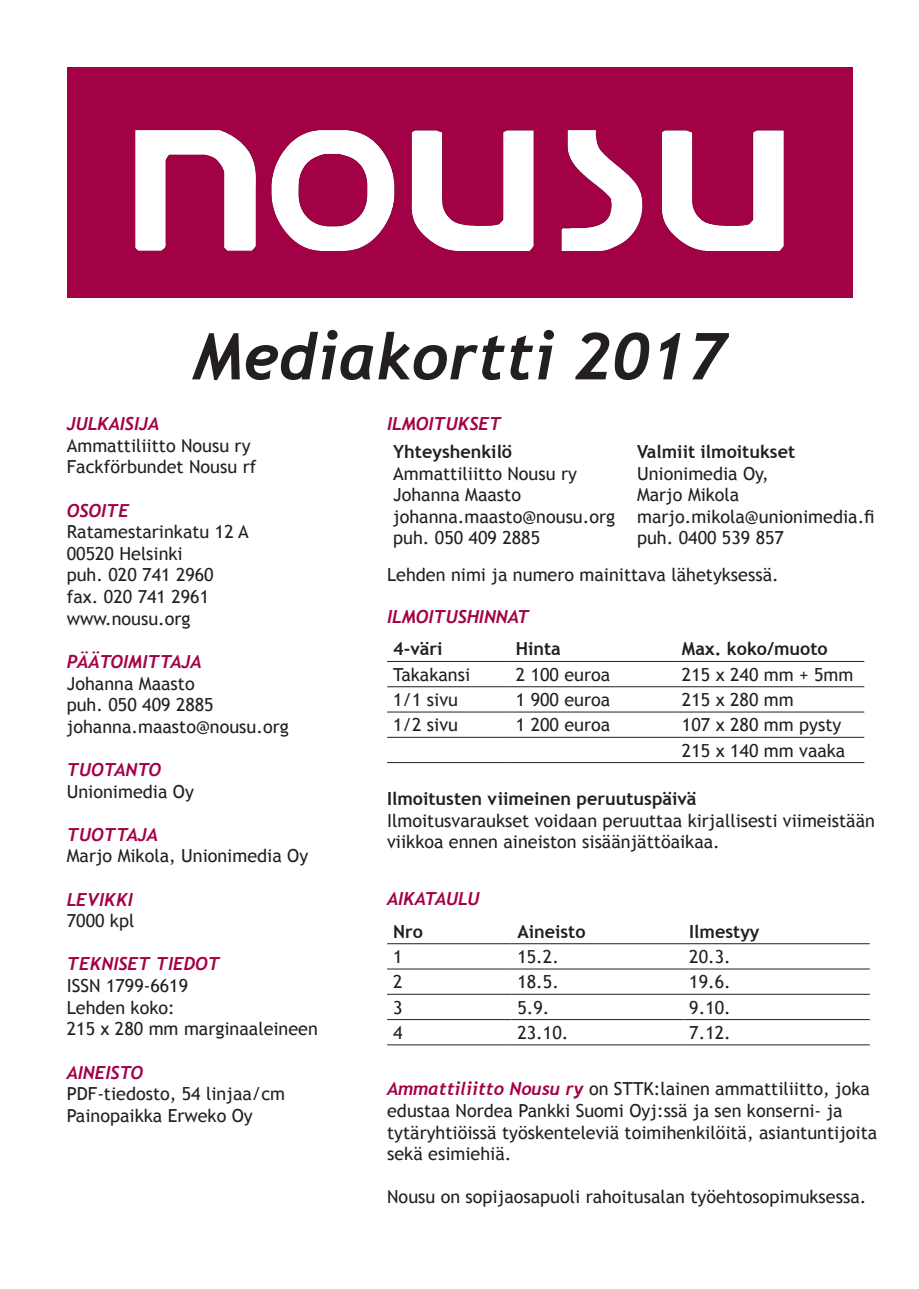
<style>
.page{position:relative;width:919px;height:1289px;background:#fff}
.page>*{position:absolute;margin:0;border:0;box-sizing:border-box;transform-origin:0 0}
.t1{font:italic 700 64.5px "Trebuchet";color:#231f20}
.t2{font:18px/21.6px "Trebuchet MS";color:#231f20}
.t3{font:italic 700 18px "Trebuchet";color:#a30146}
.t4{font:700 18px "Trebuchet MS";color:#231f20}
.s1{font-family:"Trebuchet";font-weight:700;font-style:italic;color:#a30146}
</style>
<div class="page">
<svg style="left:67px;top:67px;width:785px;height:231px;fill:#a30146"></svg>
<img style="left:561px;top:130px;width:62px;height:121px">
<hr style="left:387px;top:762px;width:122px;height:1px;background:#231f20">
<hr style="left:509px;top:762px;width:167px;height:1px;background:#231f20">
<hr style="left:676px;top:762px;width:188px;height:1px;background:#231f20">
<hr style="left:387px;top:711px;width:122px;height:1px;background:#231f20">
<hr style="left:509px;top:711px;width:167px;height:1px;background:#231f20">
<hr style="left:676px;top:711px;width:188px;height:1px;background:#231f20">
<hr style="left:387px;top:737px;width:122px;height:1px;background:#231f20">
<hr style="left:509px;top:737px;width:167px;height:1px;background:#231f20">
<hr style="left:676px;top:737px;width:188px;height:1px;background:#231f20">
<hr style="left:387px;top:661px;width:122px;height:1px;background:#231f20">
<hr style="left:509px;top:661px;width:167px;height:1px;background:#231f20">
<hr style="left:676px;top:661px;width:188px;height:1px;background:#231f20">
<hr style="left:387px;top:686px;width:122px;height:1px;background:#231f20">
<hr style="left:509px;top:686px;width:167px;height:1px;background:#231f20">
<hr style="left:676px;top:686px;width:188px;height:1px;background:#231f20">
<hr style="left:387px;top:943px;width:124px;height:1px;background:#231f20">
<hr style="left:511px;top:943px;width:172px;height:1px;background:#231f20">
<hr style="left:683px;top:943px;width:186px;height:1px;background:#231f20">
<hr style="left:387px;top:968px;width:124px;height:1px;background:#231f20">
<hr style="left:511px;top:968px;width:172px;height:1px;background:#231f20">
<hr style="left:683px;top:968px;width:186px;height:1px;background:#231f20">
<hr style="left:387px;top:993px;width:124px;height:1px;background:#231f20">
<hr style="left:511px;top:993px;width:172px;height:1px;background:#231f20">
<hr style="left:683px;top:993px;width:186px;height:1px;background:#231f20">
<hr style="left:387px;top:1019px;width:124px;height:1px;background:#231f20">
<hr style="left:511px;top:1019px;width:172px;height:1px;background:#231f20">
<hr style="left:683px;top:1019px;width:186px;height:1px;background:#231f20">
<hr style="left:387px;top:1044px;width:124px;height:1px;background:#231f20">
<hr style="left:511px;top:1044px;width:172px;height:1px;background:#231f20">
<hr style="left:683px;top:1044px;width:186px;height:1px;background:#231f20">
<p class="t1" style="left:192px;top:317px;width:534px">Mediakortti 2017</p>
<p class="t3" style="left:67px;top:413px;width:94px">JULKAISIJA</p>
<p class="t2" style="left:67px;top:435px;width:185px">Ammattiliitto Nousu ry</p>
<p class="t2" style="left:67px;top:456px;width:191px">Fackförbundet Nousu rf</p>
<p class="t3" style="left:67px;top:499px;width:64px">OSOITE</p>
<p class="t2" style="left:67px;top:521px;width:183px">Ratamestarinkatu 12 A</p>
<p class="t2" style="left:67px;top:543px;width:117px">00520 Helsinki</p>
<p class="t2" style="left:67px;top:564px;width:148px">puh. 020 741 2960</p>
<p class="t2" style="left:67px;top:586px;width:144px">fax. 020 741 2961</p>
<p class="t2" style="left:67px;top:607px;width:125px">www.nousu.org</p>
<p class="t3" style="left:67px;top:650px;width:136px">PÄÄTOIMITTAJA</p>
<p class="t2" style="left:67px;top:672px;width:129px">Johanna Maasto</p>
<p class="t2" style="left:67px;top:694px;width:148px">puh. 050 409 2885</p>
<p class="t2" style="left:67px;top:715px;width:223px">johanna.maasto@nousu.org</p>
<p class="t3" style="left:67px;top:758px;width:96px">TUOTANTO</p>
<p class="t2" style="left:67px;top:780px;width:129px">Unionimedia Oy</p>
<p class="t3" style="left:67px;top:823px;width:93px">TUOTTAJA</p>
<p class="t2" style="left:67px;top:845px;width:243px">Marjo Mikola, Unionimedia Oy</p>
<p class="t3" style="left:67px;top:888px;width:67px">LEVIKKI</p>
<p class="t2" style="left:67px;top:910px;width:69px">7000 kpl</p>
<p class="t3" style="left:67px;top:953px;width:155px">TEKNISET TIEDOT</p>
<p class="t2" style="left:67px;top:975px;width:123px">ISSN 1799-6619</p>
<p class="t2" style="left:67px;top:996px;width:109px">Lehden koko:</p>
<p class="t2" style="left:67px;top:1018px;width:252px">215 x 280 mm marginaaleineen</p>
<p class="t3" style="left:67px;top:1061px;width:78px">AINEISTO</p>
<p class="t2" style="left:67px;top:1083px;width:220px">PDF-tiedosto, 54 linjaa/cm</p>
<p class="t2" style="left:67px;top:1104px;width:187px">Painopaikka Erweko Oy</p>
<p class="t3" style="left:387px;top:413px;width:116px">ILMOITUKSET</p>
<p class="t4" style="left:393px;top:440px;width:120px">Yhteyshenkilö</p>
<p class="t2" style="left:393px;top:462px;width:185px">Ammattiliitto Nousu ry</p>
<p class="t2" style="left:393px;top:484px;width:129px">Johanna Maasto</p>
<p class="t2" style="left:393px;top:506px;width:223px">johanna.maasto@nousu.org</p>
<p class="t2" style="left:393px;top:527px;width:148px">puh. 050 409 2885</p>
<p class="t4" style="left:637px;top:440px;width:160px">Valmiit ilmoitukset</p>
<p class="t2" style="left:637px;top:462px;width:133px">Unionimedia Oy,</p>
<p class="t2" style="left:637px;top:484px;width:104px">Marjo Mikola</p>
<p class="t2" style="left:637px;top:506px;width:239px">marjo.mikola@unionimedia.fi</p>
<p class="t2" style="left:637px;top:527px;width:148px">puh. 0400 539 857</p>
<p class="t2" style="left:387px;top:564px;width:393px">Lehden nimi ja numero mainittava lähetyksessä.</p>
<p class="t3" style="left:387px;top:605px;width:144px">ILMOITUSHINNAT</p>
<p class="t4" style="left:393px;top:637px;width:51px">4-väri</p>
<p class="t4" style="left:515px;top:637px;width:47px">Hinta</p>
<p class="t4" style="left:682px;top:637px;width:147px">Max. koko/muoto</p>
<p class="t2" style="left:393px;top:663px;width:78px">Takakansi</p>
<p class="t2" style="left:515px;top:663px;width:96px">2 100 euroa</p>
<p class="t2" style="left:682px;top:663px;width:173px">215 x 240 mm + 5mm</p>
<p class="t2" style="left:393px;top:689px;width:66px">1/1 sivu</p>
<p class="t2" style="left:515px;top:689px;width:96px">1 900 euroa</p>
<p class="t2" style="left:682px;top:689px;width:113px">215 x 280 mm</p>
<p class="t2" style="left:393px;top:714px;width:66px">1/2 sivu</p>
<p class="t2" style="left:515px;top:714px;width:96px">1 200 euroa</p>
<p class="t2" style="left:682px;top:714px;width:161px">107 x 280 mm pysty</p>
<p class="t2" style="left:682px;top:739px;width:165px">215 x 140 mm vaaka</p>
<p class="t4" style="left:387px;top:787px;width:311px">Ilmoitusten viimeinen peruutuspäivä</p>
<p class="t2" style="left:387px;top:809px;width:489px">Ilmoitusvaraukset voidaan peruuttaa kirjallisesti viimeistään viikkoa ennen aineiston sisäänjättöaikaa.</p>
<p class="t3" style="left:387px;top:887px;width:94px">AIKATAULU</p>
<p class="t4" style="left:393px;top:920px;width:31px">Nro</p>
<p class="t4" style="left:517px;top:920px;width:70px">Aineisto</p>
<p class="t4" style="left:689px;top:920px;width:72px">Ilmestyy</p>
<p class="t2" style="left:393px;top:946px;width:11px">1</p>
<p class="t2" style="left:517px;top:946px;width:43px">15.2.</p>
<p class="t2" style="left:689px;top:946px;width:43px">20.3.</p>
<p class="t2" style="left:393px;top:971px;width:11px">2</p>
<p class="t2" style="left:517px;top:971px;width:43px">18.5.</p>
<p class="t2" style="left:689px;top:971px;width:43px">19.6.</p>
<p class="t2" style="left:393px;top:996px;width:11px">3</p>
<p class="t2" style="left:517px;top:996px;width:34px">5.9.</p>
<p class="t2" style="left:689px;top:996px;width:43px">9.10.</p>
<p class="t2" style="left:393px;top:1021px;width:11px">4</p>
<p class="t2" style="left:517px;top:1021px;width:52px">23.10.</p>
<p class="t2" style="left:689px;top:1021px;width:43px">7.12.</p>
<p class="t2" style="left:387px;top:1078px;width:484px"><span class="s1">Ammattiliitto Nousu ry</span> on STTK:lainen ammattiliitto, joka edustaa Nordea Pankki Suomi Oyj:ssä ja sen konserni- ja</p>
<p class="t2" style="left:387px;top:1121px;width:491px">tytäryhtiöissä työskenteleviä toimihenkilöitä, asiantuntijoita sekä esimiehiä.</p>
<p class="t2" style="left:387px;top:1186px;width:480px">Nousu on sopijaosapuoli rahoitusalan työehtosopimuksessa.</p>
</div>
